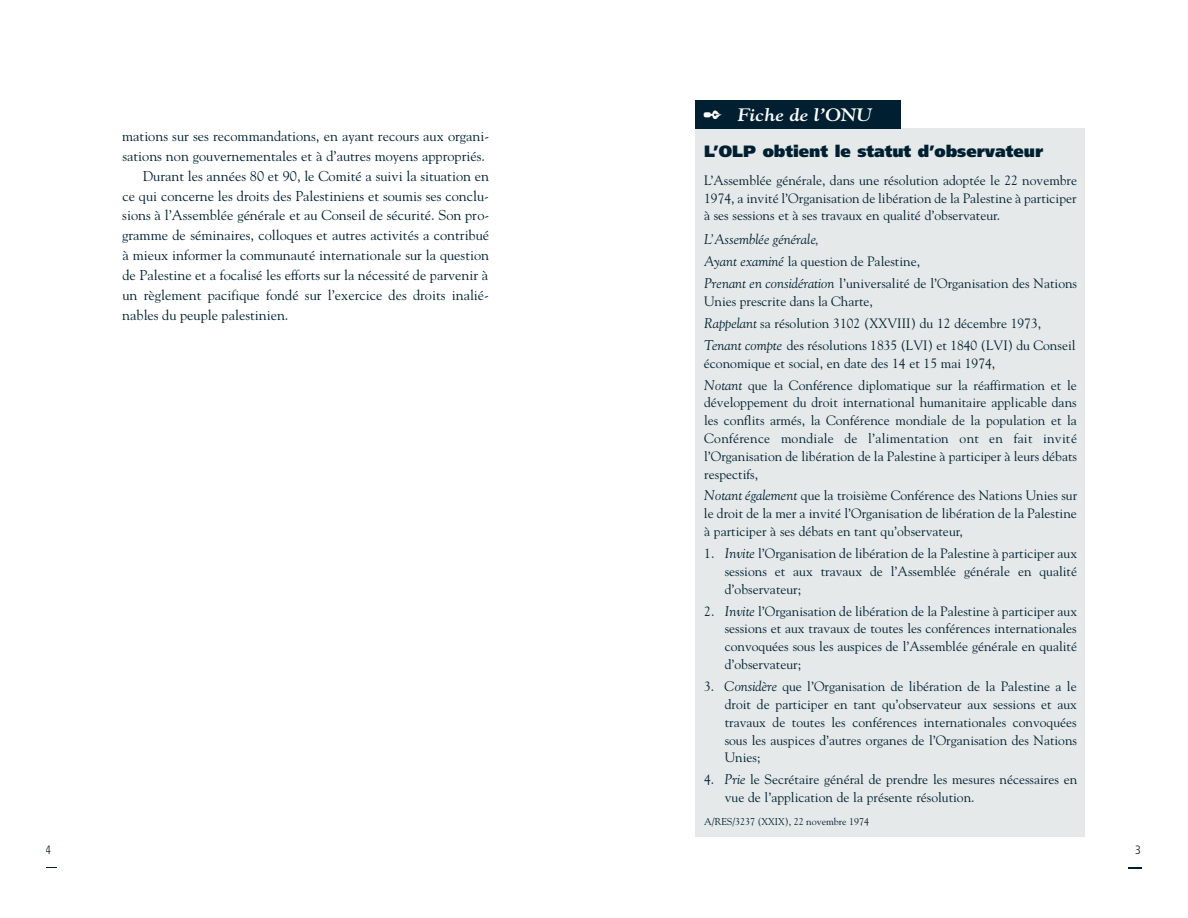
<style>
.page{position:relative;width:1188px;height:918px;background:#fff}
.page>*{position:absolute;margin:0;border:0;box-sizing:border-box;transform-origin:0 0}
.t1{font:italic 700 18px "Goudy";color:#fff;scale:1.11 1}
.t2{font:900 16.35px "Frutiger";color:#002031}
.t3{font:14.25px "Goudy";color:#002031}
.t4{font:italic 13.95px "Goudy";color:#002031}
.t5{font:13.5px/17.9px "Goudy";color:#002031;text-align:justify}
.t6{font:300 condensed 12.15px "Frutiger";color:#002031}
.t7{font:10.05px "Goudy";color:#002031}
.s1{font-size:13.5px}
.s2{font-style:italic;font-size:13.95px}
</style>
<div class="page">
<div style="left:695px;top:129px;width:390px;height:708px;background:#e5e9ea"></div>
<svg style="left:1129px;top:867px;width:13px;height:1px"></svg>
<div style="left:695px;top:100px;width:206px;height:29px;background:#002031"></div>
<p class="t3" style="left:122px;top:130px;width:368px">mations sur ses recommandations, en ayant recours aux organi-</p>
<p class="t3" style="left:122px;top:150px;width:364px">sations non gouvernementales et à d’autres moyens appropriés.</p>
<p class="t3" style="left:143px;top:170px;width:348px">Durant les années 80 et 90, le Comité a suivi la situation en</p>
<p class="t3" style="left:122px;top:190px;width:368px">ce qui concerne les droits des Palestiniens et soumis ses conclu-</p>
<p class="t3" style="left:122px;top:210px;width:368px">sions à l’Assemblée générale et au Conseil de sécurité. Son pro-</p>
<p class="t3" style="left:122px;top:230px;width:368px">gramme de séminaires, colloques et autres activités a contribué</p>
<p class="t3" style="left:123px;top:250px;width:368px">à mieux informer la communauté internationale sur la question</p>
<p class="t3" style="left:122px;top:270px;width:367px">de Palestine et a focalisé les efforts sur la nécessité de parvenir à</p>
<p class="t3" style="left:122px;top:290px;width:368px">un règlement pacifique fondé sur l’exercice des droits inalié-</p>
<p class="t3" style="left:122px;top:310px;width:168px">nables du peuple palestinien.</p>
<p class="t6" style="left:45px;top:844px;width:7px">4</p>
<h1 class="t1" style="left:703px;top:108px;width:154px">✒ Fiche de l’ONU</h1>
<p class="t2" style="left:704px;top:144px;width:341px">L’OLP obtient le statut d’observateur</p>
<p class="t5" style="left:704px;top:172px;width:375px">L’Assemblée générale, dans une résolution adoptée le 22 novembre 1974, a invité l’Organisation de libération de la Palestine à participer à ses sessions et à ses travaux en qualité d’observateur.</p>
<p class="t4" style="left:704px;top:234px;width:116px">L’Assemblée générale<span class="s1">,</span></p>
<p class="t5" style="left:704px;top:252px;width:375px;line-height:21.8px"><span class="s2">Ayant examiné</span> la question de Palestine,<br><span class="s2">Prenant en considération</span> l’universalité de l’Organisation des Nations</p>
<p class="t5" style="left:704px;top:291px;width:373px;line-height:21.9px;text-align:left">Unies prescrite dans la Charte,<br><span class="s2">Rappelant</span> sa résolution 3102 (XXVIII) du 12 décembre 1973,<br><span class="s2">Tenant compte</span> des résolutions 1835 (LVI) et 1840 (LVI) du Conseil</p>
<p class="t5" style="left:704px;top:353px;width:374px;line-height:22px">économique et social, en date des 14 et 15 mai 1974,<br><span class="s2">Notant</span> que la Conférence diplomatique sur la réaffirmation et le</p>
<p class="t5" style="left:704px;top:395px;width:375px">développement du droit international humanitaire applicable dans les conflits armés, la Conférence mondiale de la population et la C o n f é rence mondiale de l’alimentation ont en fait invité l’Organisation de libération de la Palestine à participer à leurs débats respectifs,</p>
<p class="t5" style="left:704px;top:488px;width:375px"><span class="s2">Notant également</span> que la troisième Conférence des Nations Unies sur le droit de la mer a invité l’Organisation de libération de la Palestine à participer à ses débats en tant qu’observateur,</p>
<p class="t5" style="left:725px;top:546px;width:354px;text-indent:-20px">1. <span class="s2">Invite</span> l’Organisation de libération de la Palestine à participer aux sessions et aux travaux de l’Assemblée générale en qualité d’observateur;</p>
<p class="t5" style="left:725px;top:603px;width:354px;text-indent:-20px">2. <span class="s2">Invite</span> l’Organisation de libération de la Palestine à participer aux sessions et aux travaux de toutes les conférences internationales convoquées sous les auspices de l’Assemblée générale en qualité d’observateur;</p>
<p class="t5" style="left:725px;top:679px;width:354px;text-indent:-21px">3. <span class="s2">Considère</span> que l’Organisation de libération de la Palestine a le droit de participer en tant qu’observateur aux sessions et aux travaux de toutes les conférences internationales convoquées sous les auspices d’autres organes de l’Organisation des Nations Unies;</p>
<p class="t5" style="left:725px;top:771px;width:354px;text-indent:-21px">4. <span class="s2">Prie</span> le Secrétaire général de prendre les mesures nécessaires en vue de l’application de la présente résolution.</p>
<p class="t7" style="left:704px;top:818px;width:166px">A/RES/3237 (XXIX), 22 novembre 1974</p>
<p class="t6" style="left:1135px;top:845px;width:7px">3</p>
</div>
